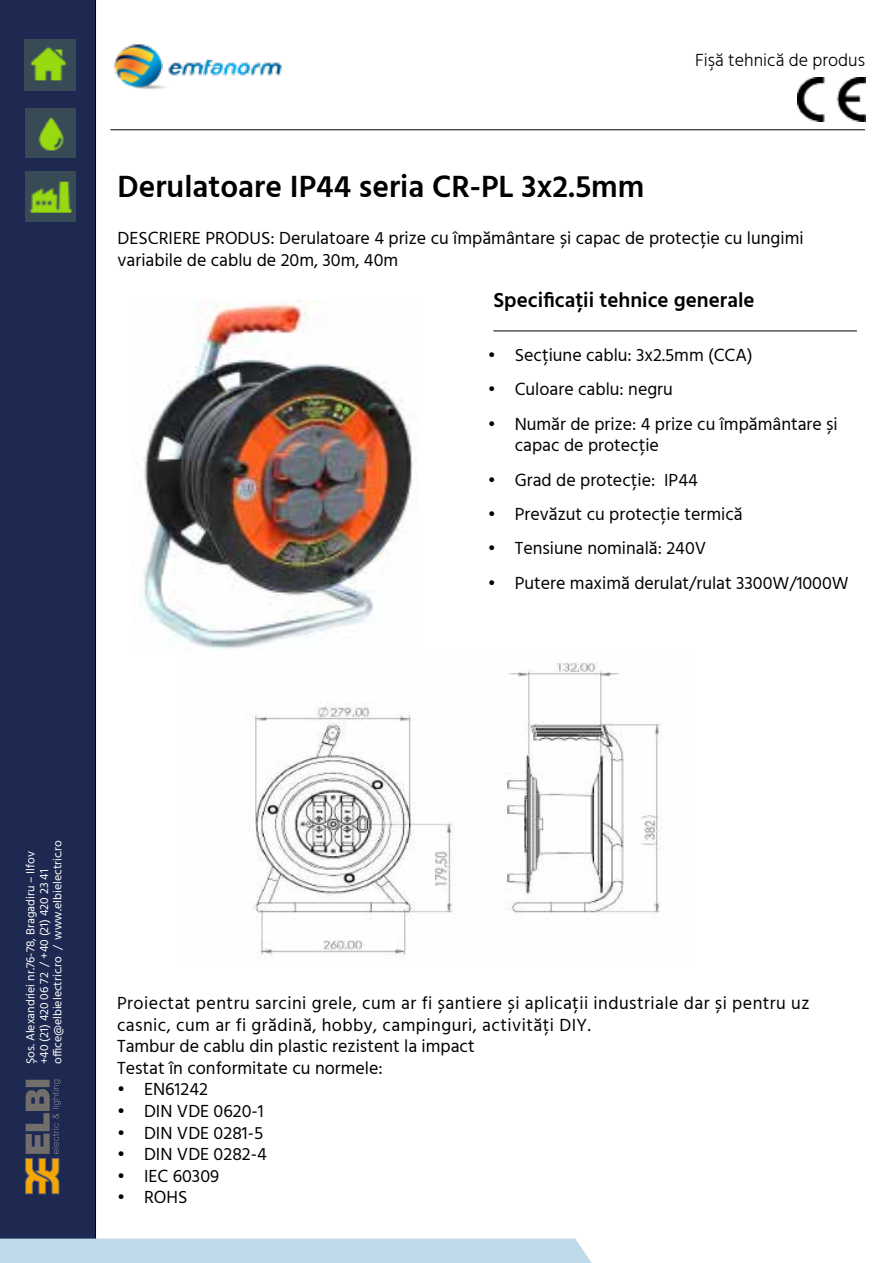
<style>
.page{position:relative;width:893px;height:1263px;background:#fff}
.page>*{position:absolute;margin:0;border:0;box-sizing:border-box;transform-origin:0 0}
.t1{font:600 31.5px "Hind";color:#000}
.t2{font:600 21px "Hind";color:#000}
.t3{font:18px/21.6px "Hind";color:#020202}
.t4{font:18px/21.6px "Hind";letter-spacing:.025em;color:#000}
.t5{font:18px/21.6px "Hind";color:#000}
.t6{font:300 18px "Hind";color:#000}
.t7{font:12px/13.5px "Hind";color:#fff}
</style>
<div class="page">
<div style="left:0;top:0;width:96px;height:1243px;background:#1d2951"></div>
<hr style="left:95px;top:0;width:1px;height:1247px;background:#000">
<div style="left:0;top:1238px;width:592px;height:25px;background:#bfd9eb"></div>
<svg style="left:25px;top:1080px;width:36px;height:114px"></svg>
<hr style="left:493px;top:331px;width:364px;height:1px;background:#000">
<hr style="left:110px;top:129px;width:755px;height:1px;background:#000">
<img style="left:131px;top:301px;width:282px;height:349px">
<img style="left:114px;top:44px;width:168px;height:45px">
<img style="left:249px;top:662px;width:414px;height:296px">
<img style="left:798px;top:78px;width:67px;height:43px">
<img style="left:25px;top:39px;width:51px;height:51px">
<img style="left:26px;top:108px;width:49px;height:50px">
<img style="left:26px;top:172px;width:49px;height:49px">
<p class="t6" style="left:695px;top:48px;width:171px">Fişă tehnică de produs</p>
<h1 class="t1" style="left:118px;top:165px;width:528px">Derulatoare IP44 seria CR-PL 3x2.5mm</h1>
<p class="t5" style="left:118px;top:228px;width:687px">DESCRIERE PRODUS: Derulatoare 4 prize cu împământare și capac de protecție cu lungimi variabile de cablu de 20m, 30m, 40m</p>
<p class="t2" style="left:493px;top:285px;width:263px">Specificații tehnice generale</p>
<p class="t3" style="left:488px;top:345px;width:266px">• Secțiune cablu: 3x2.5mm (CCA)</p>
<p class="t3" style="left:488px;top:379px;width:187px">• Culoare cablu: negru</p>
<p class="t3" style="left:515px;top:414px;width:325px;text-indent:-27px">• Număr de prize: 4 prize cu împământare și capac de protecție</p>
<p class="t3" style="left:488px;top:470px;width:212px">• Grad de protecție: IP44</p>
<p class="t3" style="left:488px;top:504px;width:257px">• Prevăzut cu protecție termică</p>
<p class="t3" style="left:488px;top:538px;width:220px">• Tensiune nominală: 240V</p>
<p class="t3" style="left:488px;top:573px;width:362px">• Putere maximă derulat/rulat 3300W/1000W</p>
<p class="t7" style="left:24px;top:1064px;width:226px;rotate:-90deg">Șos. Alexandriei nr.76-78, Bragadiru – Ilfov +40 (21) 420 06 72 / +40 (21) 420 23 41 office@elbielectric.ro / www.elbielectric.ro</p>
<p class="t4" style="left:117px;top:993px;width:694px">Proiectat pentru sarcini grele, cum ar fi șantiere și aplicații industriale dar și pentru uz casnic, cum ar fi grădină, hobby, campinguri, activități DIY.<br>Tambur de cablu din plastic rezistent la impact<br>Testat în conformitate cu normele:</p>
<p class="t5" style="left:117px;top:1079px;width:92px">• EN61242</p>
<p class="t5" style="left:117px;top:1101px;width:148px">• DIN VDE 0620-1</p>
<p class="t5" style="left:117px;top:1123px;width:148px">• DIN VDE 0281-5</p>
<p class="t5" style="left:117px;top:1144px;width:151px">• DIN VDE 0282-4</p>
<p class="t5" style="left:117px;top:1166px;width:104px">• IEC 60309</p>
<p class="t5" style="left:117px;top:1187px;width:72px">• ROHS</p>
</div>
